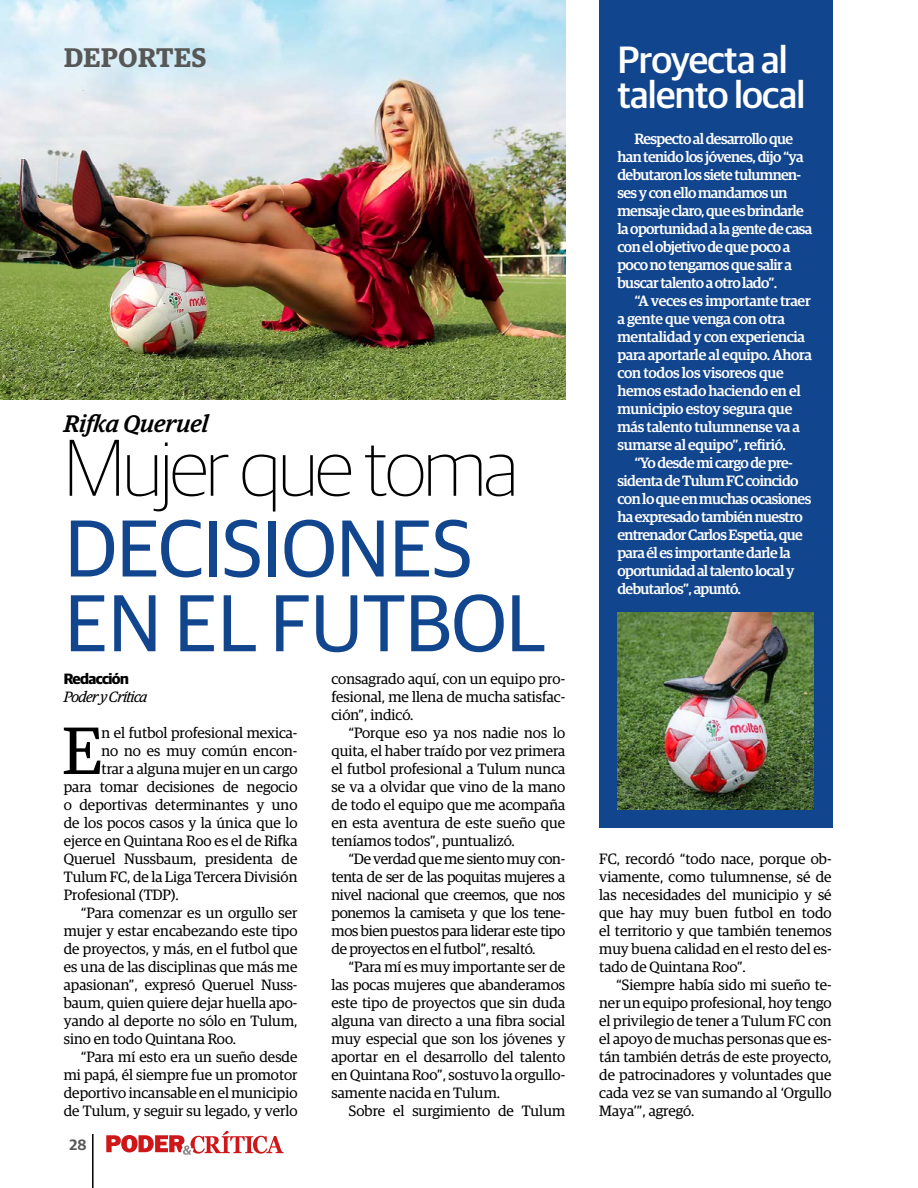
<style>
.page{position:relative;width:918px;height:1188px;background:#fff}
.page>*{position:absolute;margin:0;border:0;box-sizing:border-box;transform-origin:0 0}
.t1{font:80.7px/74.7px "Guardian Sans";letter-spacing:-.01em;color:#11458e}
.t2{font:100 80.7px "Guardian Sans";letter-spacing:-.03em;color:#000}
.t3{font:66.9px "Guardian Egyp";color:#000}
.t4{font:500 38.1px/35.4px "Guardian Sans";letter-spacing:-.02em;color:#fff}
.t5{font:600 27px "Guardian Egyp";letter-spacing:.02em;color:#575756}
.t6{font:italic 500 24px "Guardian Egyp";color:#000}
.t7{font:15px/18px "Guardian Egyp";color:#000;text-align:justify}
.t8{font:500 15px/18px "Guardian Egyp";letter-spacing:-.04em;color:#fff}
.t9{font:500 15px/18px "Guardian Egyp";letter-spacing:-.02em;color:#fff}
.t10{font:italic 15px "Guardian Egyp";letter-spacing:-.04em;color:#000}
.t11{font:700 15px "Guardian Sans";letter-spacing:-.04em;color:#000}
.t12{font:600 15px "Guardian Sans";color:#575756}
</style>
<div class="page">
<svg style="left:106px;top:1131px;width:178px;height:24px"></svg>
<img style="left:0;top:0;width:565px;height:399px">
<hr style="left:92px;top:1134px;width:2px;height:54px;background:#000">
<div style="left:599px;top:0;width:234px;height:828px;background:#11458e"></div>
<img style="left:617px;top:612px;width:197px;height:198px">
<h3 class="t5" style="left:64px;top:38px;width:144px">DEPORTES</h3>
<h3 class="t6" style="left:64px;top:406px;width:146px">Rifka Queruel</h3>
<h1 class="t2" style="left:64px;top:413px;width:456px">Mujer que toma</h1>
<h1 class="t1" style="left:65px;top:505px;width:483px">DECISIONES<br>EN EL FUTBOL</h1>
<p class="t11" style="left:64px;top:668px;width:66px">Redacción</p>
<p class="t10" style="left:64px;top:687px;width:85px">Poder y Crítica</p>
<h2 class="t3" style="left:62px;top:705px;width:41px">E</h2>
<p class="t7" style="left:102px;top:723px;width:197px">n el futbol profesional mexica-</p>
<p class="t7" style="left:102px;top:741px;width:197px">no no es muy común encon-</p>
<p class="t7" style="left:102px;top:759px;width:197px">trar a alguna mujer en un cargo</p>
<p class="t7" style="left:64px;top:777px;width:235px">para tomar decisiones de negocio</p>
<p class="t7" style="left:64px;top:795px;width:235px">o deportivas determinantes y uno</p>
<p class="t7" style="left:64px;top:813px;width:235px">de los pocos casos y la única que lo</p>
<p class="t7" style="left:64px;top:831px;width:235px">ejerce en Quintana Roo es el de Rifka</p>
<p class="t7" style="left:64px;top:849px;width:235px">Queruel Nussbaum, presidenta de</p>
<p class="t7" style="left:64px;top:867px;width:235px">Tulum FC, de la Liga Tercera División</p>
<p class="t7" style="left:64px;top:885px;width:117px">Profesional (TDP).</p>
<p class="t7" style="left:81px;top:903px;width:218px">“Para comenzar es un orgullo ser</p>
<p class="t7" style="left:64px;top:921px;width:235px">mujer y estar encabezando este tipo</p>
<p class="t7" style="left:64px;top:939px;width:235px">de proyectos, y más, en el futbol que</p>
<p class="t7" style="left:64px;top:957px;width:235px">es una de las disciplinas que más me</p>
<p class="t7" style="left:64px;top:975px;width:235px">apasionan”, expresó Queruel Nuss-</p>
<p class="t7" style="left:64px;top:993px;width:235px">baum, quien quiere dejar huella apo-</p>
<p class="t7" style="left:64px;top:1011px;width:235px">yando al deporte no sólo en Tulum,</p>
<p class="t7" style="left:64px;top:1029px;width:174px">sino en todo Quintana Roo.</p>
<p class="t7" style="left:81px;top:1047px;width:218px">“Para mí esto era un sueño desde</p>
<p class="t7" style="left:64px;top:1065px;width:235px">mi papá, él siempre fue un promotor</p>
<p class="t7" style="left:64px;top:1083px;width:235px">deportivo incansable en el municipio</p>
<p class="t7" style="left:64px;top:1101px;width:235px">de Tulum, y seguir su legado, y verlo</p>
<p class="t12" style="left:70px;top:1134px;width:19px">28</p>
<p class="t7" style="left:332px;top:669px;width:235px">consagrado aquí, con un equipo pro&shy;fesional, me llena de mucha satisfac&shy;ción”, indicó.</p>
<p class="t7" style="left:332px;top:723px;width:235px;text-indent:17px">“Porque eso ya nos nadie nos lo quita, el haber traído por vez primera el futbol profesional a Tulum nunca se va a olvidar que vino de la mano de todo el equipo que me acompaña en esta aventura de este sueño que teníamos todos”, puntualizó.</p>
<p class="t7" style="left:332px;top:849px;width:235px;text-indent:17px">“De verdad que me siento muy con&shy;tenta de ser de las poquitas mujeres a nivel nacional que creemos, que nos ponemos la camiseta y que los tene&shy;mos bien puestos para liderar este tipo de proyectos en el futbol”, resaltó.</p>
<p class="t7" style="left:332px;top:957px;width:235px;text-indent:17px">“Para mí es muy importante ser de las pocas mujeres que abanderamos este tipo de proyectos que sin duda alguna van directo a una fibra social muy especial que son los jóvenes y aportar en el desarrollo del talento en Quintana Roo”, sostuvo la orgullo&shy;samente nacida en Tulum.</p>
<p class="t7" style="left:349px;top:1101px;width:218px">Sobre el surgimiento de Tulum</p>
<h3 class="t4" style="left:617px;top:39px;width:189px">Proyecta al talento local</h3>
<p class="t8" style="left:617px;top:129px;width:196px;text-indent:17px">Respecto al desarrollo que han tenido los jóvenes, dijo “ya debutaron los siete tulumnen&shy;ses y con ello mandamos un mensaje claro, que es brindarle la oportunidad a la gente de casa con el objetivo de que poco a poco no tengamos que salir a buscar talento a otro lado”.</p>
<p class="t9" style="left:617px;top:291px;width:196px;text-indent:17px">“A veces es importante traer a gente que venga con otra mentalidad y con experiencia para aportarle al equipo. Ahora con todos los visoreos que hemos estado haciendo en el municipio estoy segura que más talento tulumnense va a sumarse al equipo”, refirió.</p>
<p class="t8" style="left:617px;top:453px;width:195px;text-indent:17px">“Yo desde mi cargo de pre&shy;sidenta de Tulum FC coincido con lo que en muchas ocasiones ha expresado también nuestro entrenador Carlos Espetia, que para él es importante darle la oportunidad al talento local y debutarlos”, apuntó.</p>
<p class="t7" style="left:599px;top:849px;width:234px">FC, recordó “todo nace, porque ob&shy;viamente, como tulumnense, sé de las necesidades del municipio y sé que hay muy buen futbol en todo el territorio y que también tenemos muy buena calidad en el resto del es&shy;tado de Quintana Roo”.</p>
<p class="t7" style="left:599px;top:975px;width:234px;text-indent:17px">“Siempre había sido mi sueño te&shy;ner un equipo profesional, hoy tengo el privilegio de tener a Tulum FC con el apoyo de muchas personas que es&shy;tán también detrás de este proyecto, de patrocinadores y voluntades que cada vez se van sumando al ‘Orgullo Maya’”, agregó.</p>
</div>
